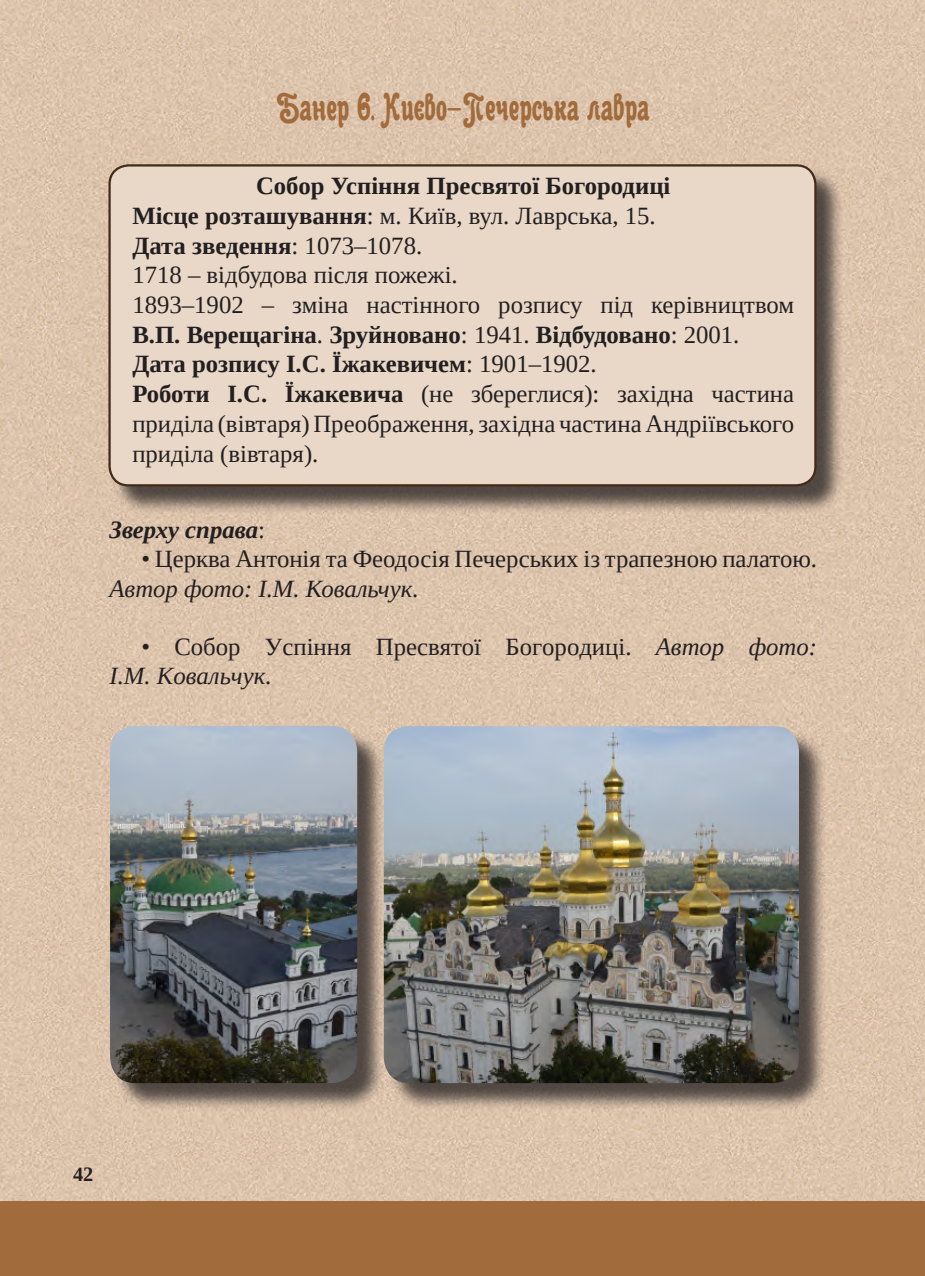
<style>
.page{position:relative;width:925px;height:1276px;background:#fff}
.page>*{position:absolute;margin:0;border:0;box-sizing:border-box;transform-origin:0 0}
.t1{font:38.25px "Anfisa Grotesk";color:#a16b3c}
.Zag{font:24.75px/29.7px "Liberation Serif";color:#231f20}
.t2{font:700 24.75px "Liberation Serif";color:#231f20}
.Zag-2{font:italic 700 24.75px "Liberation Serif";color:#231f20}
.t3{font:700 20.25px "Liberation Serif";color:#231f20}
.s1{font-weight:700}
.s2{font-weight:400}
.s3{font-weight:400;font-style:normal}
.s4{font-style:italic}
</style>
<div class="page">
<img style="left:0;top:0;width:909px;height:1201px">
<img style="left:909px;top:0;width:16px;height:1201px">
<div style="left:0;top:1201px;width:925px;height:75px;background:#a16b3c"></div>
<div style="left:112px;top:168px;width:732px;height:346px;background:#231f20;opacity:.75"></div>
<div style="left:110px;top:165px;width:705px;height:320px;background:#e9d8c8;border-radius:19px"></div>
<div style="left:108px;top:164px;width:708px;height:322px;border:2px solid #422b18;border-radius:19px"></div>
<div style="left:113px;top:729px;width:272px;height:382px;background:#231f20;opacity:.75"></div>
<img style="left:110px;top:726px;width:247px;height:357px">
<div style="left:387px;top:730px;width:440px;height:381px;background:#231f20;opacity:.75"></div>
<img style="left:384px;top:726px;width:415px;height:357px">
<p class="t1" style="left:276px;top:86px;width:375px">Банер 6. Києво-Печерська лавра</p>
<p class="t2" style="left:256px;top:169px;width:416px">Собор Успіння Пресвятої Богородиці</p>
<p class="Zag" style="left:132px;top:201px;width:525px"><span class="s1">Місце розташування</span>: м. Київ, вул. Лаврська, 15.</p>
<p class="t2" style="left:132px;top:229px;width:291px">Дата зведення<span class="s2">: 1073–1078.</span></p>
<p class="Zag" style="left:132px;top:260px;width:327px">1718 – відбудова після пожежі.</p>
<p class="Zag" style="left:132px;top:290px;width:663px">1893–1902 – зміна настінного розпису під керівництвом<br><span class="s1">В.П. Верещагіна</span>. <span class="s1">Зруйновано</span>: 1941. <span class="s1">Відбудовано</span>: 2001.</p>
<p class="t2" style="left:132px;top:347px;width:466px">Дата розпису І.С. Їжакевичем<span class="s2">: 1901–1902.</span></p>
<p class="Zag" style="left:132px;top:379px;width:663px;text-align:justify"><span class="s1">Роботи І.С. Їжакевича</span> (не збереглися): західна частина приділа (вівтаря) Преображення, західна частина Андріївського приділа (вівтаря).</p>
<p class="Zag-2" style="left:109px;top:514px;width:157px">Зверху справа<span class="s3">:</span></p>
<p class="Zag" style="left:109px;top:544px;width:709px;text-indent:32px">• Церква Антонія та Феодосія Печерських із трапезною палатою.<br><span class="s4">Автор фото: І.М. Ковальчук</span>.</p>
<p class="Zag" style="left:109px;top:632px;width:709px;text-indent:32px">• Собор Успіння Пресвятої Богородиці. <span class="s4">Автор фото:<br>І.М. Ковальчук</span>.</p>
<p class="t3" style="left:73px;top:1160px;width:22px">42</p>
</div>
